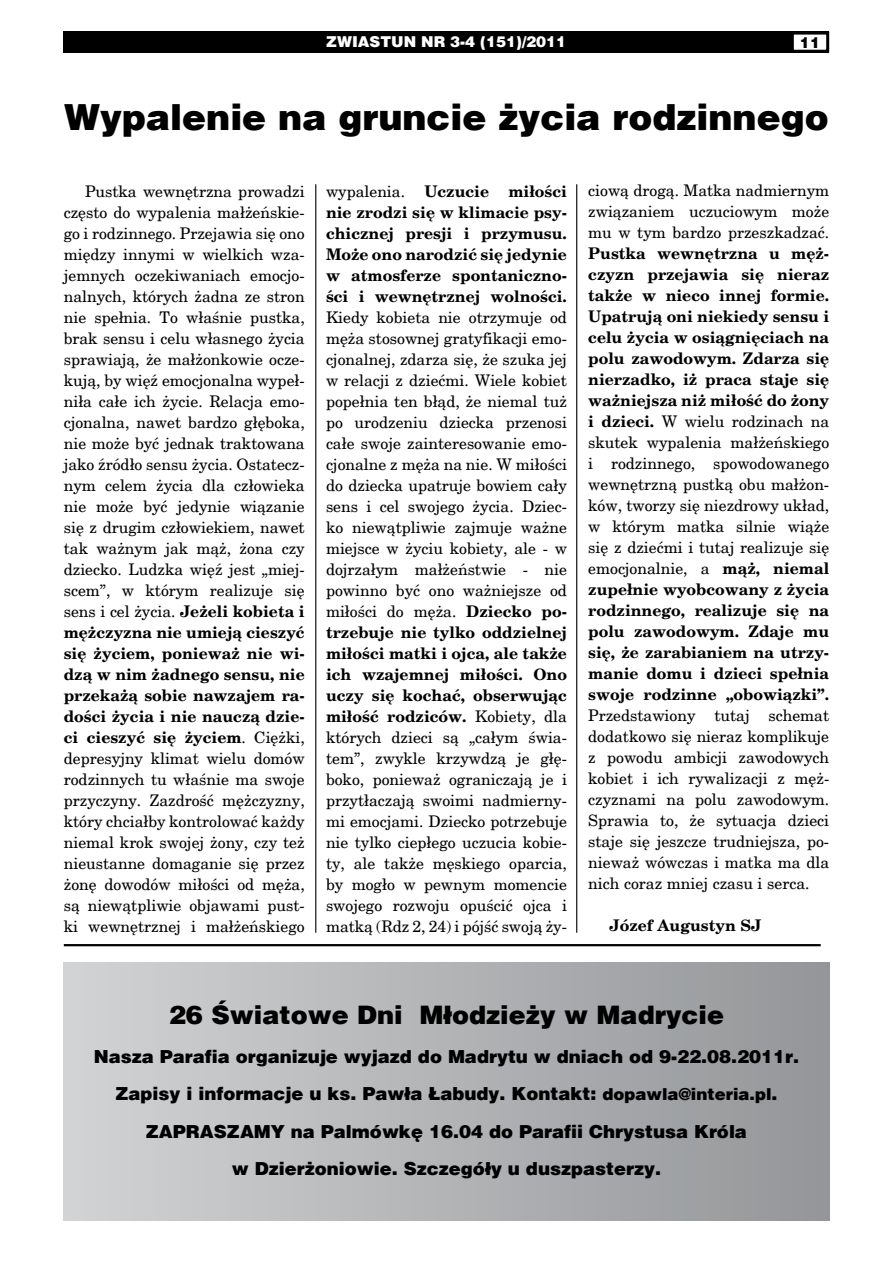
<style>
.page{position:relative;width:893px;height:1263px;background:#fff}
.page>*{position:absolute;margin:0;border:0;box-sizing:border-box;transform-origin:0 0}
.t1{font:900 36px "Switzerland";color:#000}
.t2{font:900 25.5px "Switzerland";color:#000}
.t3{font:900 18px/37.5px "Switzerland";color:#000;text-align:center}
.t4{font:15.75px/21px "New Brunswick";color:#000;text-align:justify}
.t5{font:700 15.75px/21px "New Brunswick";color:#000;text-align:justify}
.t6{font:900 15px "Switzerland";color:#fff}
.t7{font:900 15px "Switzerland";color:#000}
.s1{font-weight:700}
.s2{font-weight:400}
.s3{font-size:16.5px}
</style>
<div class="page">
<div style="left:64px;top:32px;width:765px;height:21px;background:#000"></div>
<div style="left:792px;top:33px;width:36px;height:18px;background:#fff"></div>
<div style="left:791px;top:32px;width:38px;height:21px;border:3px solid #000"></div>
<hr style="left:315px;top:184px;width:1px;height:749px;background:#000">
<hr style="left:576px;top:184px;width:1px;height:749px;background:#000">
<hr style="left:64px;top:944px;width:757px;height:2px;background:#000">
<div style="left:64px;top:962px;width:765px;height:258px;background:linear-gradient(to right,#d1d3d4,#939598)"></div>
<p class="t6" style="left:326px;top:32px;width:242px">ZWIASTUN NR 3-4 (151)/2011</p>
<p class="t7" style="left:800px;top:33px;width:22px">11</p>
<h1 class="t1" style="left:64px;top:96px;width:766px">Wypalenie na gruncie życia rodzinnego</h1>
<p class="t4" style="left:64px;top:180px;width:242px;text-indent:21px">Pustka wewnętrzna prowadzi często do wypalenia małżeńskie&shy;go i rodzinnego. Przejawia się ono między innymi w wielkich wza&shy;jemnych oczekiwaniach emocjo&shy;nalnych, których żadna ze stron nie spełnia. To właśnie pustka, brak sensu i celu własnego życia sprawiają, że małżonkowie ocze&shy;kują, by więź emocjonalna wypeł&shy;niła całe ich życie. Relacja emo&shy;cjonalna, nawet bardzo głęboka, nie może być jednak traktowana jako źródło sensu życia. Ostatecz&shy;nym celem życia dla człowieka nie może być jedynie wiązanie się z drugim człowiekiem, nawet tak ważnym jak mąż, żona czy dziecko. Ludzka więź jest „miej&shy;scem”, w którym realizuje się sens i cel życia. <span class="s1">Jeżeli kobieta i mężczyzna nie umieją cieszyć się życiem, ponieważ nie wi&shy;dzą w nim żadnego sensu, nie przekażą sobie nawzajem ra&shy;dości życia i nie nauczą dzie&shy;ci cieszyć się życiem</span>. Ciężki, depresyjny klimat wielu domów rodzinnych tu właśnie ma swoje przyczyny. Zazdrość mężczyzny, który chciałby kontrolować każdy niemal krok swojej żony, czy też nieustanne domaganie się przez żonę dowodów miłości od męża, są niewątpliwie objawami pust&shy;ki wewnętrznej i małżeńskiego</p>
<p class="t5" style="left:326px;top:180px;width:242px"><span class="s2">wypalenia.</span> Uczucie miłości nie zrodzi się w klimacie psy&shy;chicznej presji i przymusu.<br>Może ono narodzić się jedynie w atmosferze spontaniczno&shy;ści i wewnętrznej wolności.</p>
<p class="t4" style="left:326px;top:306px;width:242px">Kiedy kobieta nie otrzymuje od męża stosownej gratyfikacji emo&shy;cjonalnej, zdarza się, że szuka jej w relacji z dziećmi. Wiele kobiet popełnia ten błąd, że niemal tuż po urodzeniu dziecka przenosi całe swoje zainteresowanie emo&shy;cjonalne z męża na nie. W miłości do dziecka upatruje bowiem cały sens i cel swojego życia. Dziec&shy;ko niewątpliwie zajmuje ważne miejsce w życiu kobiety, ale - w dojrzałym małżeństwie - nie powinno być ono ważniejsze od miłości do męża. <span class="s1">Dziecko po&shy;trzebuje nie tylko oddzielnej miłości matki i ojca, ale także ich wzajemnej miłości. Ono uczy się kochać, obserwując miłość rodziców.</span> Kobiety, dla których dzieci są „całym świa&shy;tem”, zwykle krzywdzą je głę&shy;boko, ponieważ ograniczają je i przytłaczają swoimi nadmierny&shy;mi emocjami. Dziecko potrzebuje nie tylko ciepłego uczucia kobie&shy;ty, ale także męskiego oparcia, by mogło w pewnym momencie swojego rozwoju opuścić ojca i matką (Rdz 2, 24) i pójść swoją ży-</p>
<p class="t4" style="left:588px;top:180px;width:242px">ciową drogą. Matka nadmiernym związaniem uczuciowym może mu w tym bardzo przeszkadzać.</p>
<p class="t5" style="left:588px;top:243px;width:242px">Pustka wewnętrzna u męż&shy;czyzn przejawia się nieraz także w nieco innej formie.<br>Upatrują oni niekiedy sensu i celu życia w osiągnięciach na polu zawodowym. Zdarza się nierzadko, iż praca staje się ważniejsza niż miłość do żony i dzieci. <span class="s2">W wielu rodzinach na skutek wypalenia małżeńskiego i rodzinnego, spowodowanego wewnętrzną pustką obu małżon&shy;ków, tworzy się niezdrowy układ, w którym matka silnie wiąże się z dziećmi i tutaj realizuje się emocjonalnie, a</span> mąż, niemal zupełnie wyobcowany z życia rodzinnego, realizuje się na polu zawodowym. Zdaje mu się, że zarabianiem na utrzy&shy;manie domu i dzieci spełnia swoje rodzinne „obowiązki”.</p>
<p class="t4" style="left:588px;top:705px;width:242px">Przedstawiony tutaj schemat dodatkowo się nieraz komplikuje z powodu ambicji zawodowych kobiet i ich rywalizacji z męż&shy;czyznami na polu zawodowym.<br>Sprawia to, że sytuacja dzieci staje się jeszcze trudniejsza, po&shy;nieważ wówczas i matka ma dla nich coraz mniej czasu i serca.</p>
<p class="t5" style="left:609px;top:915px;width:153px">Józef Augustyn SJ</p>
<h2 class="t2" style="left:169px;top:1000px;width:557px">26 Światowe Dni Młodzieży w Madrycie</h2>
<p class="t3" style="left:94px;top:1038px;width:707px">Nasza Parafia organizuje wyjazd do Madrytu w dniach od 9-22.08.2011r.<br>Zapisy i informacje u ks. Pawła Łabudy. Kontakt: <span class="s3">dopawla@interia.pl</span>.<br>ZAPRASZAMY na Palmówkę 16.04 do Parafii Chrystusa Króla<br>w Dzierżoniowie. Szczegóły u duszpasterzy.</p>
</div>
